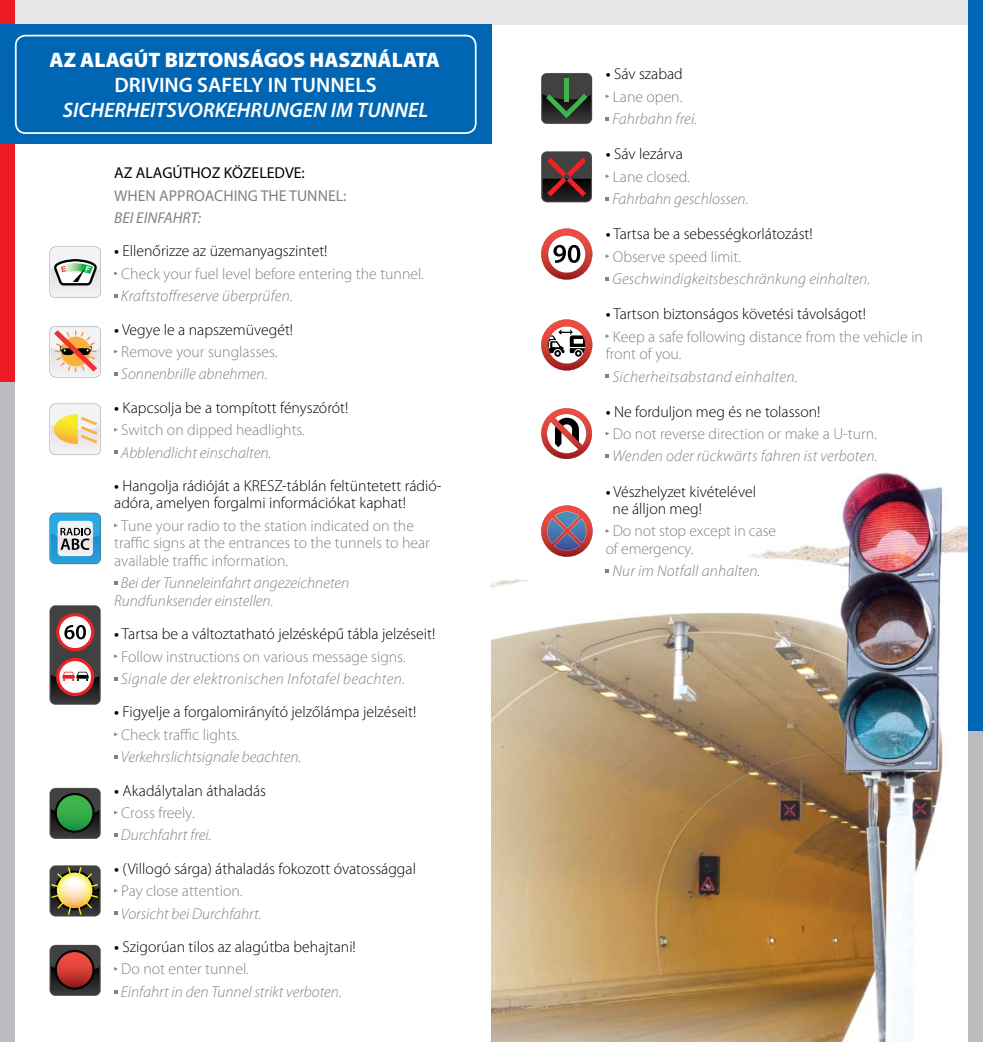
<style>
.page{position:relative;width:983px;height:1042px;background:#fff}
.page>*{position:absolute;margin:0;border:0;box-sizing:border-box;transform-origin:0 0}
.t1{font:italic 600 21px "Myriad Pro";color:#fff}
.t2{font:900 21px "Myriad Pro";color:#fff}
.t3{font:600 21px "Myriad Pro";color:#fff}
.t4{font:300 15.75px/22.4px "Myriad Pro";color:#000}
.t5{font:300 15.75px/22.4px "Myriad Pro";color:#808285}
.t6{font:italic 300 15.75px/17.5px "Myriad Pro";color:#808285}
.t7{font:italic 300 15.75px "Myriad Pro";letter-spacing:.02em;color:#808285}
.t8{font:15.75px "Myriad Pro";color:#808285}
.t9{font:15.75px "Myriad Pro";color:#000}
.t10{font:italic 15.75px "Myriad Pro";color:#808285}
.s1{font-weight:600;color:#000}
.s2{color:#000}
.s3{font-weight:600}
.s4{color:#808285}
</style>
<div class="page">
<div style="left:0;top:0;width:982px;height:25px;background:#e6e7e8"></div>
<div style="left:0;top:382px;width:15px;height:660px;background:#bcbdc0"></div>
<div style="left:0;top:0;width:15px;height:382px;background:#ed1c24"></div>
<img style="left:491px;top:472px;width:476px;height:570px">
<div style="left:967px;top:675px;width:15px;height:367px;background:#bcbdc0"></div>
<div style="left:967px;top:0;width:15px;height:730px;background:#0066b3"></div>
<div style="left:0;top:25px;width:491px;height:119px;background:#0066b3"></div>
<svg style="left:114px;top:294px;width:4px;height:4px"></svg>
<svg style="left:114px;top:372px;width:4px;height:4px"></svg>
<svg style="left:114px;top:450px;width:4px;height:4px"></svg>
<svg style="left:114px;top:581px;width:4px;height:4px"></svg>
<svg style="left:114px;top:677px;width:4px;height:3px"></svg>
<svg style="left:114px;top:755px;width:4px;height:4px"></svg>
<svg style="left:114px;top:833px;width:4px;height:4px"></svg>
<svg style="left:114px;top:911px;width:4px;height:4px"></svg>
<svg style="left:114px;top:967px;width:4px;height:4px"></svg>
<svg style="left:114px;top:990px;width:4px;height:3px"></svg>
<div style="left:15px;top:35px;width:461px;height:99px;border:2px solid #fff;border-radius:10px"></div>
<svg style="left:605px;top:94px;width:4px;height:4px"></svg>
<svg style="left:605px;top:117px;width:4px;height:4px"></svg>
<svg style="left:605px;top:174px;width:4px;height:4px"></svg>
<svg style="left:605px;top:197px;width:4px;height:4px"></svg>
<svg style="left:605px;top:254px;width:4px;height:4px"></svg>
<svg style="left:605px;top:277px;width:4px;height:4px"></svg>
<svg style="left:605px;top:334px;width:4px;height:4px"></svg>
<svg style="left:605px;top:374px;width:4px;height:4px"></svg>
<svg style="left:605px;top:454px;width:4px;height:4px"></svg>
<svg style="left:605px;top:529px;width:4px;height:4px"></svg>
<svg style="left:605px;top:569px;width:4px;height:4px"></svg>
<svg style="left:50px;top:404px;width:51px;height:51px"></svg>
<svg style="left:50px;top:247px;width:51px;height:51px"></svg>
<svg style="left:50px;top:326px;width:51px;height:51px"></svg>
<svg style="left:541px;top:151px;width:51px;height:51px"></svg>
<svg style="left:541px;top:73px;width:51px;height:51px"></svg>
<svg style="left:50px;top:788px;width:51px;height:51px"></svg>
<svg style="left:55px;top:793px;width:39px;height:40px"></svg>
<svg style="left:57px;top:795px;width:35px;height:35px"></svg>
<svg style="left:50px;top:945px;width:51px;height:51px"></svg>
<svg style="left:55px;top:950px;width:39px;height:39px"></svg>
<svg style="left:57px;top:952px;width:35px;height:35px"></svg>
<svg style="left:541px;top:408px;width:51px;height:51px"></svg>
<svg style="left:541px;top:319px;width:51px;height:52px"></svg>
<svg style="left:50px;top:605px;width:51px;height:100px"></svg>
<svg style="left:541px;top:228px;width:51px;height:52px"></svg>
<svg style="left:50px;top:513px;width:51px;height:51px"></svg>
<svg style="left:50px;top:865px;width:51px;height:51px"></svg>
<svg style="left:541px;top:505px;width:51px;height:52px"></svg>
<h1 class="t2" style="left:49px;top:46px;width:392px">AZ ALAGÚT BIZTONSÁGOS HASZNÁLATA</h1>
<h1 class="t3" style="left:114px;top:72px;width:263px">DRIVING SAFELY IN TUNNELS</h1>
<h1 class="t1" style="left:63px;top:97px;width:367px">SICHERHEITSVORKEHRUNGEN IM TUNNEL</h1>
<p class="t9" style="left:114px;top:163px;width:192px">AZ ALAGÚTHOZ KÖZELEDVE:</p>
<p class="t8" style="left:114px;top:186px;width:234px">WHEN APPROACHING THE TUNNEL:</p>
<p class="t10" style="left:114px;top:208px;width:88px">BEI EINFAHRT:</p>
<p class="t5" style="left:121px;top:240px;width:304px;text-indent:-7px"><span class="s1">•</span> <span class="s2">Ellenőrizze az üzemanyagszintet!<br></span>Check your fuel level before entering the tunnel.</p>
<p class="t6" style="left:121px;top:287px;width:173px">Kraftstoffreserve überprüfen.</p>
<p class="t4" style="left:114px;top:318px;width:180px;text-align:center"><span class="s3">•</span> Vegye le a napszemüvegét!<br><span class="s4">Remove your sunglasses.</span></p>
<p class="t6" style="left:121px;top:365px;width:148px">Sonnenbrille abnehmen.</p>
<p class="t4" style="left:121px;top:396px;width:228px;text-indent:-7px"><span class="s3">•</span> Kapcsolja be a tompított fényszórót!<br><span class="s4">Switch on dipped headlights.</span></p>
<p class="t6" style="left:121px;top:443px;width:152px">Abblendlicht einschalten.</p>
<p class="t4" style="left:114px;top:477px;width:329px;line-height:17.5px"><span class="s3">•</span> Hangolja rádióját a KRESZ-táblán feltüntetett rádió&shy;adóra, amelyen forgalmi információkat kaphat!</p>
<p class="t5" style="left:114px;top:517px;width:317px;line-height:17.5px;text-indent:7px">Tune your radio to the station indicated on the traffic signs at the entrances to the tunnels to hear available traffic information.</p>
<p class="t6" style="left:114px;top:574px;width:236px;text-indent:7px">Bei der Tunneleinfahrt angezeichneten<br>Rundfunksender einstellen.</p>
<p class="t4" style="left:121px;top:622px;width:315px;text-indent:-7px"><span class="s3">•</span> Tartsa be a változtatható jelzésképű tábla jelzéseit!<br><span class="s4">Follow instructions on various message signs.</span></p>
<p class="t7" style="left:121px;top:669px;width:285px">Signale der elektronischen Infotafel beachten.</p>
<p class="t4" style="left:121px;top:701px;width:296px;text-indent:-7px"><span class="s3">•</span> Figyelje a forgalomirányító jelzőlámpa jelzéseit!<br><span class="s4">Check traffic lights.</span></p>
<p class="t6" style="left:121px;top:748px;width:182px">Verkehrslichtsignale beachten.</p>
<p class="t4" style="left:121px;top:779px;width:146px;text-indent:-7px"><span class="s3">•</span> Akadálytalan áthaladás<br><span class="s4">Cross freely.</span></p>
<p class="t6" style="left:121px;top:826px;width:92px">Durchfahrt frei.</p>
<p class="t4" style="left:121px;top:857px;width:296px;text-indent:-7px"><span class="s3">•</span> (Villogó sárga) áthaladás fokozott óvatossággal<br><span class="s4">Pay close attention.</span></p>
<p class="t6" style="left:121px;top:904px;width:142px">Vorsicht bei Durchfahrt.</p>
<p class="t4" style="left:121px;top:935px;width:236px;text-indent:-7px"><span class="s3">•</span> Szigorúan tilos az alagútba behajtani!<br><span class="s4">Do not enter tunnel.</span></p>
<p class="t6" style="left:121px;top:982px;width:222px">Einfahrt in den Tunnel strikt verboten.</p>
<p class="t4" style="left:605px;top:63px;width:79px;text-align:center"><span class="s3">•</span> Sáv szabad<br><span class="s4">Lane open.</span></p>
<p class="t6" style="left:612px;top:110px;width:86px">Fahrbahn frei.</p>
<p class="t5" style="left:605px;top:143px;width:86px;text-align:center"><span class="s1">•</span> <span class="s2">Sáv lezárva<br></span>Lane closed.</p>
<p class="t6" style="left:612px;top:190px;width:138px">Fahrbahn geschlossen.</p>
<p class="t4" style="left:612px;top:223px;width:201px;text-indent:-7px"><span class="s3">•</span> Tartsa be a sebességkorlátozást!<br><span class="s4">Observe speed limit.</span></p>
<p class="t6" style="left:612px;top:270px;width:259px">Geschwindigkeitsbeschränkung einhalten.</p>
<p class="t5" style="left:612px;top:302px;width:312px;text-indent:-7px"><span class="s1">•</span> <span class="s2">Tartson biztonságos követési távolságot!<br></span>Keep a safe following distance from the vehicle in</p>
<p class="t5" style="left:605px;top:342px;width:77px">front of you.</p>
<p class="t7" style="left:612px;top:367px;width:187px">Sicherheitsabstand einhalten.</p>
<p class="t5" style="left:612px;top:400px;width:266px;text-indent:-7px"><span class="s1">•</span> <span class="s2">Ne forduljon meg és ne tolasson!<br></span>Do not reverse direction or make a U-turn.</p>
<p class="t6" style="left:612px;top:447px;width:266px">Wenden oder rückwärts fahren ist verboten.</p>
<p class="t4" style="left:612px;top:482px;width:145px;line-height:17.5px;text-indent:-7px"><span class="s3">•</span> Vészhelyzet kivételével ne álljon meg!</p>
<p class="t5" style="left:605px;top:522px;width:172px;line-height:17.5px;text-indent:7px">Do not stop except in case of emergency.</p>
<p class="t6" style="left:612px;top:562px;width:149px">Nur im Notfall anhalten.</p>
</div>
